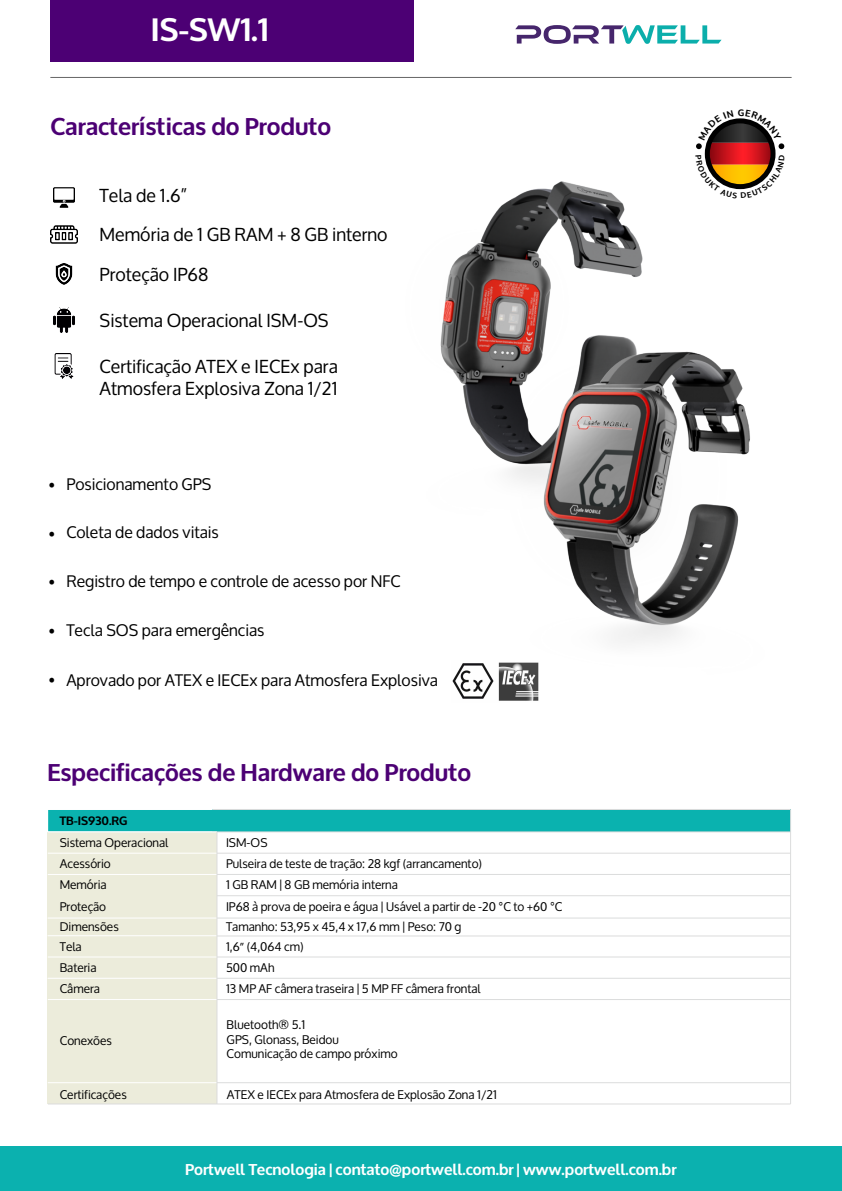
<style>
.page{position:relative;width:842px;height:1191px;background:#fff}
.page>*{position:absolute;margin:0;border:0;box-sizing:border-box;transform-origin:0 0}
.t1{font:700 32px "Oxygen";color:#fff}
.t2{font:700 24px "Oxygen";color:#4c0074}
.t3{font:18px/39.2px "Oxygen";color:#000}
.t4{font:16px "Oxygen";color:#000}
.t5{font:700 15.6px "Oxygen";color:#fff}
.t6{font:12px/21.4px "Oxygen";color:#000}
.t7{font:700 12px "Oxygen";color:#000}
.s1{font-family:"Myriad Pro"}
</style>
<div class="page">
<img style="left:440px;top:181px;width:203px;height:240px">
<div style="left:0;top:1146px;width:842px;height:45px;background:#0bb1af"></div>
<svg style="left:515px;top:25px;width:206px;height:19px"></svg>
<div style="left:50px;top:0;width:364px;height:62px;background:#4c0074"></div>
<hr style="left:50px;top:77px;width:742px;height:1px;background:#666">
<img style="left:54px;top:187px;width:20px;height:21px">
<img style="left:50px;top:225px;width:28px;height:19px">
<img style="left:55px;top:263px;width:18px;height:22px">
<img style="left:53px;top:307px;width:22px;height:25px">
<div style="left:48px;top:809px;width:742px;height:23px;background:#0ab2af"></div>
<hr style="left:213px;top:809px;width:577px;height:1px;background:#dbdcdc">
<hr style="left:213px;top:831px;width:577px;height:1px;background:#dbdcdc">
<hr style="left:214px;top:853px;width:576px;height:1px;background:#dbdcdc">
<hr style="left:214px;top:874px;width:576px;height:1px;background:#dbdcdc">
<hr style="left:217px;top:935px;width:573px;height:1px;background:#dbdcdc">
<hr style="left:215px;top:956px;width:575px;height:1px;background:#dbdcdc">
<hr style="left:217px;top:895px;width:573px;height:1px;background:#dbdcdc">
<hr style="left:217px;top:917px;width:573px;height:1px;background:#dbdcdc">
<hr style="left:48px;top:809px;width:165px;height:1px;background:#fff">
<hr style="left:790px;top:809px;width:1px;height:295px;background:#dbdcdc">
<hr style="left:48px;top:978px;width:742px;height:1px;background:#dbdcdc">
<hr style="left:48px;top:999px;width:742px;height:1px;background:#dbdcdc">
<hr style="left:48px;top:1082px;width:742px;height:1px;background:#dbdcdc">
<div style="left:48px;top:832px;width:169px;height:21px;background:#ececdb"></div>
<div style="left:48px;top:853px;width:169px;height:21px;background:#ececdb"></div>
<div style="left:48px;top:874px;width:169px;height:21px;background:#ececdb"></div>
<div style="left:48px;top:896px;width:169px;height:21px;background:#ececdb"></div>
<hr style="left:48px;top:831px;width:169px;height:1px;background:#fff">
<div style="left:48px;top:918px;width:169px;height:21px;background:#ececdb"></div>
<div style="left:48px;top:935px;width:169px;height:22px;background:#ececdb"></div>
<hr style="left:48px;top:935px;width:169px;height:1px;background:#fff">
<div style="left:48px;top:957px;width:169px;height:21px;background:#ececdb"></div>
<div style="left:48px;top:978px;width:169px;height:21px;background:#ececdb"></div>
<div style="left:48px;top:1082px;width:169px;height:22px;background:#ececdb"></div>
<div style="left:48px;top:999px;width:169px;height:83px;background:#ececdb"></div>
<hr style="left:48px;top:956px;width:169px;height:1px;background:#fff">
<hr style="left:48px;top:978px;width:169px;height:1px;background:#fff">
<hr style="left:48px;top:999px;width:169px;height:1px;background:#fff">
<hr style="left:48px;top:1082px;width:169px;height:1px;background:#fff">
<hr style="left:48px;top:853px;width:169px;height:1px;background:#fff">
<hr style="left:48px;top:874px;width:169px;height:1px;background:#fff">
<hr style="left:217px;top:832px;width:1px;height:272px;background:#dbdcdc">
<img style="left:54px;top:354px;width:20px;height:24px">
<img style="left:452px;top:663px;width:18px;height:36px">
<img style="left:470px;top:265px;width:280px;height:436px">
<img style="left:570px;top:411px;width:67px;height:26px">
<hr style="left:48px;top:1103px;width:742px;height:1px;background:#dbdcdc">
<svg style="left:696px;top:118px;width:89px;height:72px"></svg>
<h1 class="t1" style="left:151px;top:10px;width:119px">IS-SW1.1</h1>
<h2 class="t2" style="left:50px;top:112px;width:283px">Características do Produto</h2>
<h3 class="t3" style="left:100px;top:176px;width:290px">Tela de 1.6”<br>Memória de 1 GB RAM + 8 GB interno<br>Proteção IP68</h3>
<h3 class="t3" style="left:100px;top:301px;width:231px">Sistema Operacional ISM-OS</h3>
<h3 class="t3" style="left:100px;top:356px;width:240px;line-height:21.6px">Certificação ATEX e IECEx para<br>Atmosfera Explosiva Zona 1/21</h3>
<h3 class="t4" style="left:48px;top:475px;width:165px">• Posicionamento GPS</h3>
<h3 class="t4" style="left:66px;top:523px;width:154px">Coleta de dados vitais</h3>
<h3 class="t4" style="left:48px;top:524px;width:8px">•</h3>
<h3 class="t4" style="left:48px;top:572px;width:354px">• Registro de tempo e controle de acesso por NFC</h3>
<h3 class="t4" style="left:66px;top:621px;width:200px">Tecla SOS para emergências</h3>
<h3 class="t4" style="left:48px;top:622px;width:8px">•</h3>
<h3 class="t4" style="left:48px;top:670px;width:391px">• Aprovado por ATEX e IECEx para Atmosfera Explosiva</h3>
<h2 class="t2" style="left:48px;top:758px;width:425px">Especificações de Hardware do Produto</h2>
<p class="t7" style="left:60px;top:813px;width:69px">TB-IS930.RG</p>
<p class="t6" style="left:60px;top:832px;width:110px">Sistema Operacional<br>Acessório<br>Memória<br>Proteção</p>
<p class="t6" style="left:60px;top:917px;width:61px;line-height:19.5px">Dimensões<br>Tela</p>
<p class="t6" style="left:60px;top:957px;width:42px">Bateria<br>Câmera</p>
<p class="t6" style="left:60px;top:1030px;width:54px">Conexões</p>
<p class="t6" style="left:60px;top:1083px;width:69px">Certificações</p>
<p class="t6" style="left:226px;top:832px;width:43px">ISM-OS</p>
<p class="t6" style="left:226px;top:853px;width:338px">Pulseira de teste de tração: 28 kgf (arrancamento)<br>1 GB RAM | 8 GB memória interna<br>IP68 à prova de poeira e água | Usável a partir de -20 °C to +60 °C</p>
<p class="t6" style="left:226px;top:916px;width:237px">Tamanho: 53,95 x 45,4 x 17,6 mm | Peso: 70 g</p>
<p class="t6" style="left:226px;top:957px;width:50px">500 mAh</p>
<p class="t6" style="left:226px;top:936px;width:79px">1,6<span class="s1">”</span> (4,064 cm)</p>
<p class="t6" style="left:226px;top:978px;width:256px">13 MP AF câmera traseira | 5 MP FF câmera frontal</p>
<p class="t6" style="left:227px;top:1018px;width:173px;line-height:14.4px">Bluetooth® 5.1<br>GPS, Glonass, Beidou<br>Comunicação de campo próximo</p>
<p class="t6" style="left:227px;top:1083px;width:272px">ATEX e IECEx para Atmosfera de Explosão Zona 1/21</p>
<p class="t5" style="left:185px;top:1159px;width:493px">Portwell Tecnologia | contato@portwell.com.br | www.portwell.com.br</p>
</div>
